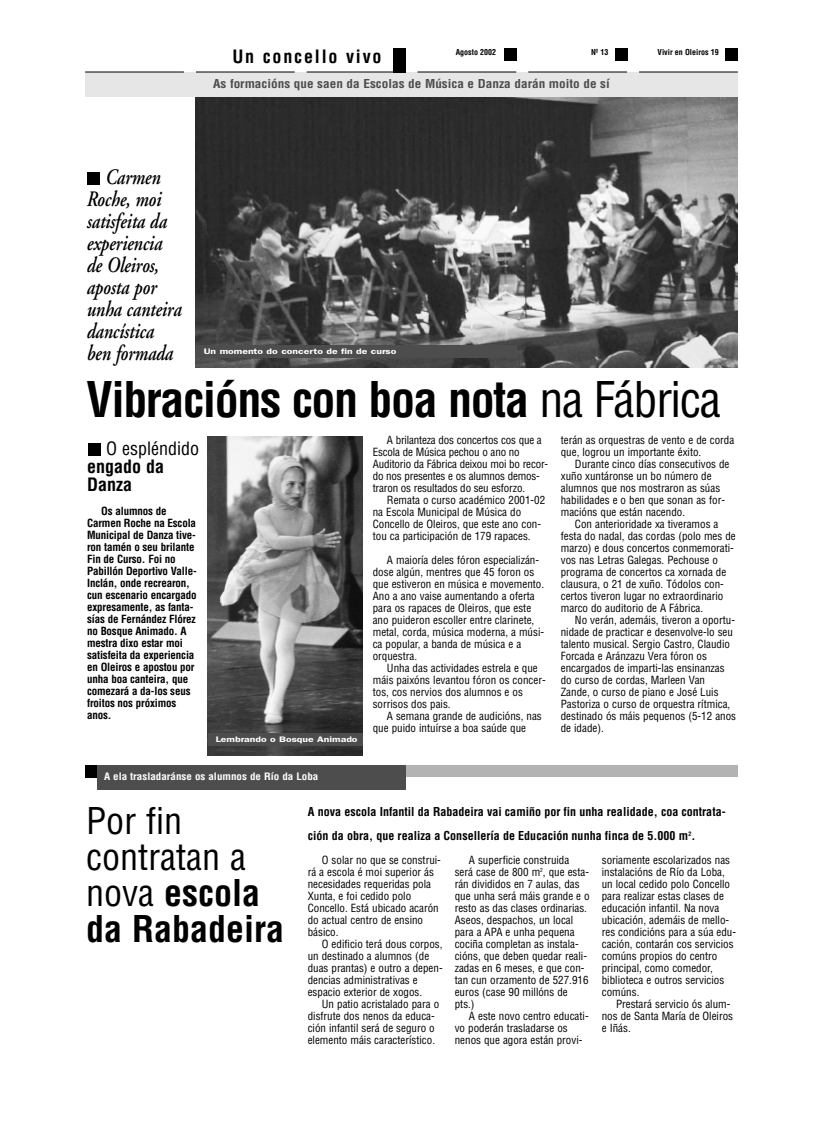
<style>
.page{position:relative;width:823px;height:1134px;background:#fff}
.page>*{position:absolute;margin:0;border:0;box-sizing:border-box;transform-origin:0 0}
.t1{font:700 condensed 48px "Helvetica";letter-spacing:-.03em;color:#000}
.t2{font:condensed 36px/36px "Helvetica";color:#000}
.t3{font:italic 600 22px/22px "Adobe Garamond";letter-spacing:-.005em;color:#000;scale:.8 1}
.t4{font:700 condensed 18px "Helvetica";letter-spacing:.1em;color:#000}
.t5{font:700 condensed 18px/18px "Helvetica";color:#000}
.t6{font:condensed 18px "Helvetica";color:#000}
.t7{font:700 condensed 12px/24px "Helvetica";color:#000}
.t8{font:700 condensed 12px "Helvetica";color:#4d4d4d;scale:1.1 1}
.t9{font:condensed 11px/12px "Helvetica";color:#000}
.t10{font:700 condensed 11px/12px "Helvetica";letter-spacing:-.015em;color:#000}
.t11{font:700 condensed 10px "Helvetica";color:#fff;scale:1.1 1}
.t12{font:600 8px "Franklin Gothic";color:#fff;scale:1.3 1}
.t13{font:700 condensed 8px "Helvetica";color:#000}
.s1{font-weight:400}
.s2{font-weight:700}
</style>
<div class="page">
<img style="left:196px;top:96px;width:541px;height:271px">
<div style="left:85px;top:72px;width:652px;height:24px;background:#e6e6e6"></div>
<div style="left:725px;top:48px;width:12px;height:12px;background:#000"></div>
<div style="left:614px;top:48px;width:12px;height:12px;background:#000"></div>
<div style="left:504px;top:48px;width:12px;height:12px;background:#000"></div>
<hr style="left:417px;top:72px;width:99px;height:1px;background:#000">
<hr style="left:528px;top:72px;width:98px;height:1px;background:#000">
<hr style="left:638px;top:72px;width:99px;height:1px;background:#000">
<hr style="left:306px;top:72px;width:99px;height:1px;background:#000">
<hr style="left:196px;top:72px;width:98px;height:1px;background:#000">
<hr style="left:85px;top:72px;width:99px;height:1px;background:#000">
<div style="left:393px;top:48px;width:12px;height:24px;background:#000"></div>
<div style="left:196px;top:346px;width:320px;height:12px;background:#4d4d4d"></div>
<div style="left:85px;top:766px;width:652px;height:11px;background:#b3b3b3"></div>
<div style="left:85px;top:765px;width:12px;height:12px;background:#000"></div>
<div style="left:97px;top:765px;width:308px;height:24px;background:#4d4d4d"></div>
<img style="left:208px;top:437px;width:154px;height:319px">
<div style="left:88px;top:443px;width:12px;height:12px;background:#000"></div>
<div style="left:208px;top:734px;width:154px;height:12px;background:#4d4d4d"></div>
<div style="left:87px;top:172px;width:12px;height:12px;background:#000"></div>
<h3 class="t4" style="left:232px;top:46px;width:150px">Un concello vivo</h3>
<p class="t13" style="left:455px;top:48px;width:42px">Agosto 2002</p>
<p class="t13" style="left:590px;top:48px;width:19px">Nº 13</p>
<p class="t13" style="left:657px;top:48px;width:63px">Vivir en Oleiros 19</p>
<p class="t8" style="left:213px;top:77px;width:362px">As formacións que saen da Escolas de Música e Danza darán moito de sí</p>
<h3 class="t3" style="left:86px;top:168px;width:120px;text-indent:19px">Carmen<br>Roche, moi satisfeita da experiencia de Oleiros, aposta por unha canteira dancística ben formada</h3>
<p class="t12" style="left:204px;top:346px;width:150px">Un momento do concerto de fin de curso</p>
<h1 class="t1" style="left:86px;top:372px;width:636px">Vibracións con boa nota <span class="s1">na Fábrica</span></h1>
<h3 class="t6" style="left:106px;top:438px;width:94px">O espléndido</h3>
<h3 class="t5" style="left:87px;top:458px;width:78px">engado da<br>Danza</h3>
<p class="t10" style="left:87px;top:505px;width:111px;text-indent:14px">Os alumnos de<br>Carmen Roche na Escola<br>Municipal de Danza tive&shy;ron tamén o seu brilante<br>Fin de Curso. Foi no<br>Pabillón Deportivo Valle-<br>Inclán, onde recrearon, cun escenario encargado expresamente, as fanta&shy;sías de Fernández Flórez no Bosque Animado. A mestra dixo estar moi satisfeita da experiencia en Oleiros e apostou por unha boa canteira, que comezará a da-los seus froitos nos próximos anos.</p>
<p class="t12" style="left:216px;top:734px;width:110px">Lembrando o Bosque Animado</p>
<p class="t9" style="left:372px;top:434px;width:177px;text-indent:14px">A brilanteza dos concertos cos que a Escola de Música pechou o ano no Auditorio da Fábrica deixou moi bo recor&shy;do nos presentes e os alumnos demos&shy;traron os resultados do seu esforzo.</p>
<p class="t9" style="left:372px;top:494px;width:174px;text-indent:14px">Remata o curso académico 2001-02 na Escola Municipal de Música do Concello de Oleiros, que este ano con&shy;tou ca participación de 179 rapaces.</p>
<p class="t9" style="left:372px;top:554px;width:173px;text-indent:14px">A maioría deles fóron especializán&shy;dose algún, mentres que 45 foron os que estiveron en música e movemento.<br>Ano a ano vaise aumentando a oferta para os rapaces de Oleiros, que este ano puideron escoller entre clarinete, metal, corda, música moderna, a músi&shy;ca popular, a banda de música e a orquestra.</p>
<p class="t9" style="left:372px;top:662px;width:174px;text-indent:14px">Unha das actividades estrela e que máis paixóns levantou fóron os concer&shy;tos, cos nervios dos alumnos e os sorrisos dos pais.</p>
<p class="t9" style="left:372px;top:710px;width:170px;text-indent:14px">A semana grande de audicións, nas que puido intuírse a boa saúde que</p>
<p class="t9" style="left:560px;top:434px;width:175px">terán as orquestras de vento e de corda que, logrou un importante éxito.</p>
<p class="t9" style="left:560px;top:458px;width:170px;text-indent:14px">Durante cinco días consecutivos de xuño xuntáronse un bo número de alumnos que nos mostraron as súas habilidades e o ben que sonan as for&shy;macións que están nacendo.</p>
<p class="t9" style="left:560px;top:518px;width:176px;text-indent:14px">Con anterioridade xa tiveramos a festa do nadal, das cordas (polo mes de marzo) e dous concertos conmemorati&shy;vos nas Letras Galegas. Pechouse o programa de concertos ca xornada de clausura, o 21 de xuño. Tódolos con&shy;certos tiveron lugar no extraordinario marco do auditorio de A Fábrica.</p>
<p class="t9" style="left:560px;top:614px;width:177px;text-indent:14px">No verán, ademáis, tiveron a oportu&shy;nidade de practicar e desenvolve-lo seu talento musical. Sergio Castro, Claudio Forcada e Aránzazu Vera fóron os encargados de imparti-las ensinanzas do curso de cordas, Marleen Van Zande, o curso de piano e José Luis Pastoriza o curso de orquestra rítmica, destinado ós máis pequenos (5-12 anos de idade).</p>
<p class="t11" style="left:104px;top:771px;width:196px">A ela trasladaránse os alumnos de Río da Loba</p>
<h2 class="t2" style="left:86px;top:804px;width:199px">Por fin contratan a nova <span class="s2">escola da Rabadeira</span></h2>
<p class="t7" style="left:307px;top:800px;width:419px">A nova escola Infantil da Rabadeira vai camiño por fin unha realidade, coa contrata&shy;ción da obra, que realiza a Consellería de Educación nunha finca de 5.000 m<sup>2</sup>.</p>
<p class="t9" style="left:307px;top:854px;width:135px;text-indent:14px">O solar no que se construi&shy;rá a escola é moi superior ás necesidades requeridas pola<br>Xunta, e foi cedido polo<br>Concello. Está ubicado acarón do actual centro de ensino básico.</p>
<p class="t9" style="left:307px;top:938px;width:136px;text-indent:14px">O edificio terá dous corpos, un destinado a alumnos (de duas prantas) e outro a depen&shy;dencias administrativas e espacio exterior de xogos.</p>
<p class="t9" style="left:307px;top:998px;width:133px;text-indent:14px">Un patio acristalado para o disfrute dos nenos da educa&shy;ción infantil será de seguro o elemento máis característico.</p>
<p class="t9" style="left:454px;top:854px;width:136px;text-indent:14px">A superficie construida será case de 800 m<sup>2</sup>, que esta&shy;rán divididos en 7 aulas, das que unha será máis grande e o resto as das clases ordinarias.<br>Aseos, despachos, un local para a APA e unha pequena cociña completan as instala&shy;cións, que deben quedar reali&shy;zadas en 6 meses, e que con&shy;tan cun orzamento de 527.916 euros (case 90 millóns de pts.)</p>
<p class="t9" style="left:454px;top:1010px;width:135px;text-indent:14px">A este novo centro educati&shy;vo poderán trasladarse os nenos que agora están provi-</p>
<p class="t9" style="left:601px;top:854px;width:136px">soriamente escolarizados nas instalacións de Río da Loba, un local cedido polo Concello para realizar estas clases de educación infantil. Na nova ubicación, ademáis de mello&shy;res condicións para a súa edu&shy;cación, contarán cos servicios comúns propios do centro principal, como comedor, biblioteca e outros servicios comúns.</p>
<p class="t9" style="left:601px;top:998px;width:133px;text-indent:14px">Prestará servicio ós alum&shy;nos de Santa María de Oleiros e Iñás.</p>
</div>
